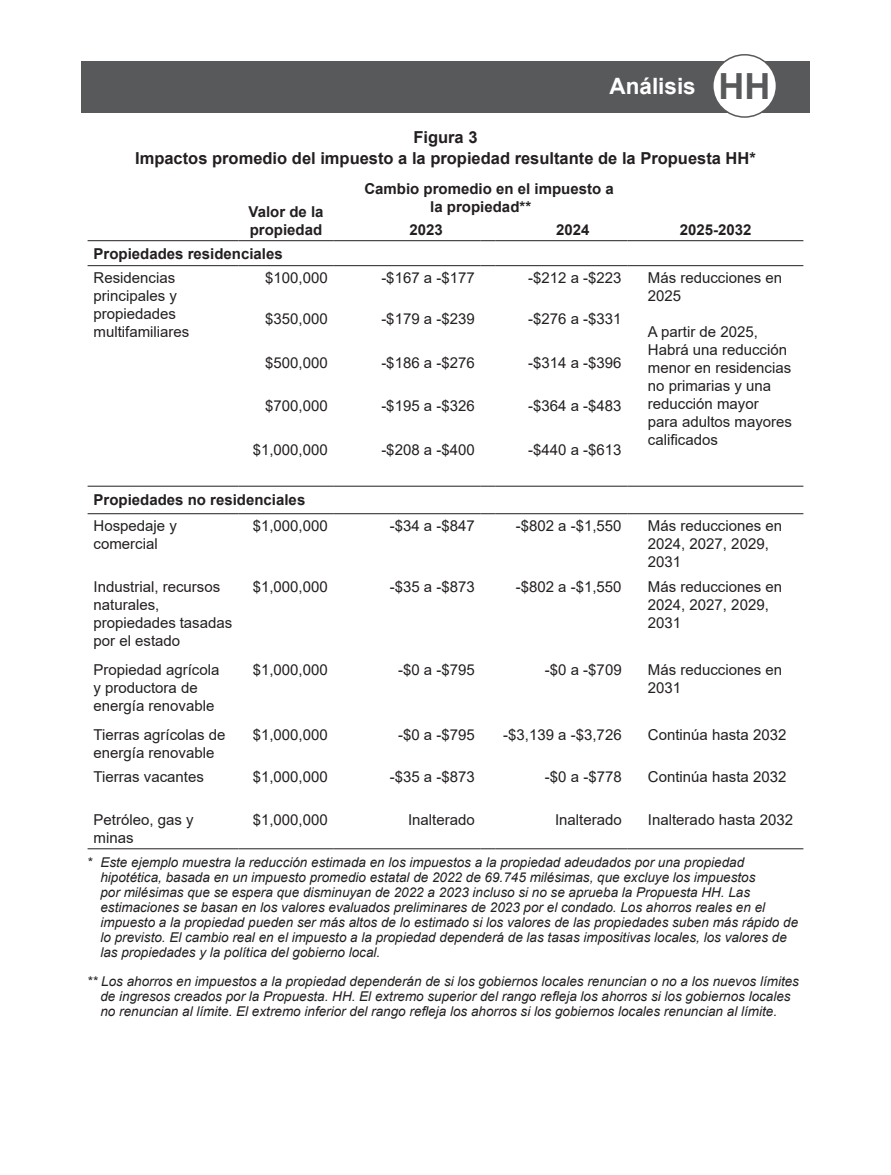
<style>
.page{position:relative;width:891px;height:1175px;background:#fff}
.page>*{position:absolute;margin:0;border:0;box-sizing:border-box;transform-origin:0 0}
.Circle_Style{font:700 36px "Arial";color:#58595b}
.Header_Text{font:700 22.5px "Arial";color:#fff}
.Table_Title{font:700 16.5px "Arial";color:#231f20}
.Table_Numbers{font:15px/18px "Arial";color:#231f20}
.Table_Column_Header{font:700 15px/18px "Arial";color:#231f20}
.Source_Note{font:italic 13.5px/15px "Arial";color:#231f20}
</style>
<div class="page">
<div style="left:81px;top:61px;width:729px;height:51px;background:#58595b"></div>
<hr style="left:88px;top:265px;width:150px;height:1px;background:#231f20">
<hr style="left:238px;top:265px;width:96px;height:1px;background:#231f20">
<hr style="left:334px;top:265px;width:147px;height:1px;background:#231f20">
<svg style="left:481px;top:265px;width:15px;height:1px"></svg>
<hr style="left:496px;top:265px;width:132px;height:1px;background:#231f20">
<hr style="left:628px;top:265px;width:175px;height:1px;background:#231f20">
<hr style="left:88px;top:486px;width:150px;height:1px;background:#231f20">
<hr style="left:238px;top:486px;width:96px;height:1px;background:#231f20">
<hr style="left:334px;top:486px;width:147px;height:1px;background:#231f20">
<svg style="left:481px;top:486px;width:15px;height:1px"></svg>
<hr style="left:496px;top:486px;width:132px;height:1px;background:#231f20">
<hr style="left:628px;top:486px;width:175px;height:1px;background:#231f20">
<hr style="left:88px;top:513px;width:150px;height:1px;background:#231f20">
<hr style="left:238px;top:513px;width:96px;height:1px;background:#231f20">
<hr style="left:334px;top:513px;width:147px;height:1px;background:#231f20">
<svg style="left:481px;top:513px;width:15px;height:1px"></svg>
<hr style="left:496px;top:513px;width:132px;height:1px;background:#231f20">
<hr style="left:628px;top:513px;width:175px;height:1px;background:#231f20">
<hr style="left:88px;top:848px;width:150px;height:1px;background:#231f20">
<hr style="left:238px;top:848px;width:96px;height:1px;background:#231f20">
<hr style="left:334px;top:848px;width:147px;height:1px;background:#231f20">
<svg style="left:481px;top:848px;width:15px;height:1px"></svg>
<hr style="left:496px;top:848px;width:132px;height:1px;background:#231f20">
<hr style="left:628px;top:848px;width:175px;height:1px;background:#231f20">
<hr style="left:88px;top:240px;width:150px;height:1px;background:#231f20">
<hr style="left:238px;top:240px;width:96px;height:1px;background:#231f20">
<hr style="left:334px;top:240px;width:147px;height:1px;background:#231f20">
<svg style="left:481px;top:240px;width:15px;height:1px"></svg>
<hr style="left:496px;top:240px;width:132px;height:1px;background:#231f20">
<hr style="left:628px;top:240px;width:175px;height:1px;background:#231f20">
<div style="left:713px;top:55px;width:63px;height:62px;background:#fff;border-radius:50%"></div>
<div style="left:712px;top:54px;width:65px;height:64px;border:2px solid #58595b;border-radius:50%"></div>
<p class="Header_Text" style="left:610px;top:70px;width:88px">Análisis</p>
<p class="Circle_Style" style="left:719px;top:61px;width:53px">HH</p>
<p class="Table_Title" style="left:413px;top:126px;width:66px">Figura 3</p>
<p class="Table_Title" style="left:135px;top:147px;width:622px">Impactos promedio del impuesto a la propiedad resultante de la Propuesta HH*</p>
<p class="Table_Column_Header" style="left:249px;top:202px;width:77px">Valor de la propiedad</p>
<p class="Table_Column_Header" style="left:430px;top:180px;width:185px;text-indent:-66px">Cambio promedio en el impuesto a la propiedad**</p>
<p class="Table_Column_Header" style="left:409px;top:220px;width:35px">2023</p>
<p class="Table_Column_Header" style="left:556px;top:220px;width:35px">2024</p>
<p class="Table_Column_Header" style="left:680px;top:220px;width:73px">2025-2032</p>
<p class="Table_Column_Header" style="left:94px;top:244px;width:191px">Propiedades residenciales</p>
<p class="Table_Numbers" style="left:94px;top:268px;width:97px">Residencias principales y propiedades multifamiliares</p>
<p class="Table_Numbers" style="left:265px;top:268px;width:64px">$100,000</p>
<p class="Table_Numbers" style="left:381px;top:268px;width:95px">-$167 a -$177</p>
<p class="Table_Numbers" style="left:528px;top:268px;width:95px">-$212 a -$223</p>
<p class="Table_Numbers" style="left:648px;top:268px;width:136px">Más reducciones en<br>2025</p>
<p class="Table_Numbers" style="left:265px;top:309px;width:64px">$350,000</p>
<p class="Table_Numbers" style="left:381px;top:309px;width:95px">-$179 a -$239</p>
<p class="Table_Numbers" style="left:528px;top:309px;width:95px">-$276 a -$331</p>
<p class="Table_Numbers" style="left:265px;top:354px;width:64px">$500,000</p>
<p class="Table_Numbers" style="left:381px;top:354px;width:95px">-$186 a -$276</p>
<p class="Table_Numbers" style="left:528px;top:354px;width:95px">-$314 a -$396</p>
<p class="Table_Numbers" style="left:265px;top:397px;width:64px">$700,000</p>
<p class="Table_Numbers" style="left:381px;top:397px;width:95px">-$195 a -$326</p>
<p class="Table_Numbers" style="left:528px;top:397px;width:95px">-$364 a -$483</p>
<p class="Table_Numbers" style="left:253px;top:440px;width:77px">$1,000,000</p>
<p class="Table_Numbers" style="left:381px;top:440px;width:95px">-$208 a -$400</p>
<p class="Table_Numbers" style="left:528px;top:440px;width:95px">-$440 a -$613</p>
<p class="Table_Column_Header" style="left:94px;top:491px;width:213px">Propiedades no residenciales</p>
<p class="Table_Numbers" style="left:94px;top:516px;width:85px">Hospedaje y comercial</p>
<p class="Table_Numbers" style="left:253px;top:516px;width:77px">$1,000,000</p>
<p class="Table_Numbers" style="left:390px;top:516px;width:87px">-$34 a -$847</p>
<p class="Table_Numbers" style="left:516px;top:516px;width:107px">-$802 a -$1,550</p>
<p class="Table_Numbers" style="left:648px;top:516px;width:136px">Más reducciones en<br>2024, 2027, 2029,<br>2031</p>
<p class="Table_Numbers" style="left:94px;top:577px;width:140px">Industrial, recursos naturales, propiedades tasadas por el estado</p>
<p class="Table_Numbers" style="left:253px;top:577px;width:77px">$1,000,000</p>
<p class="Table_Numbers" style="left:390px;top:577px;width:87px">-$35 a -$873</p>
<p class="Table_Numbers" style="left:516px;top:577px;width:107px">-$802 a -$1,550</p>
<p class="Table_Numbers" style="left:648px;top:577px;width:136px">Más reducciones en<br>2024, 2027, 2029,<br>2031</p>
<p class="Table_Numbers" style="left:94px;top:660px;width:127px">Propiedad agrícola y productora de energía renovable</p>
<p class="Table_Numbers" style="left:253px;top:660px;width:77px">$1,000,000</p>
<p class="Table_Numbers" style="left:398px;top:660px;width:78px">-$0 a -$795</p>
<p class="Table_Numbers" style="left:545px;top:660px;width:78px">-$0 a -$709</p>
<p class="Table_Numbers" style="left:648px;top:660px;width:136px">Más reducciones en<br>2031</p>
<p class="Table_Numbers" style="left:94px;top:725px;width:133px">Tierras agrícolas de energía renovable</p>
<p class="Table_Numbers" style="left:253px;top:725px;width:77px">$1,000,000</p>
<p class="Table_Numbers" style="left:398px;top:725px;width:78px">-$0 a -$795</p>
<p class="Table_Numbers" style="left:503px;top:725px;width:120px">-$3,139 a -$3,726</p>
<p class="Table_Numbers" style="left:648px;top:725px;width:140px">Continúa hasta 2032</p>
<p class="Table_Numbers" style="left:94px;top:767px;width:112px">Tierras vacantes</p>
<p class="Table_Numbers" style="left:253px;top:767px;width:77px">$1,000,000</p>
<p class="Table_Numbers" style="left:390px;top:767px;width:87px">-$35 a -$873</p>
<p class="Table_Numbers" style="left:545px;top:767px;width:78px">-$0 a -$778</p>
<p class="Table_Numbers" style="left:648px;top:767px;width:140px">Continúa hasta 2032</p>
<p class="Table_Numbers" style="left:94px;top:810px;width:102px">Petróleo, gas y minas</p>
<p class="Table_Numbers" style="left:253px;top:810px;width:77px">$1,000,000</p>
<p class="Table_Numbers" style="left:408px;top:810px;width:68px">Inalterado</p>
<p class="Table_Numbers" style="left:555px;top:810px;width:68px">Inalterado</p>
<p class="Table_Numbers" style="left:648px;top:810px;width:147px">Inalterado hasta 2032</p>
<p class="Source_Note" style="left:100px;top:855px;width:699px;text-indent:-13px">* Este ejemplo muestra la reducción estimada en los impuestos a la propiedad adeudados por una propiedad hipotética, basada en un impuesto promedio estatal de 2022 de 69.745 milésimas, que excluye los impuestos<br>por milésimas que se espera que disminuyan de 2022 a 2023 incluso si no se aprueba la Propuesta HH. Las estimaciones se basan en los valores evaluados preliminares de 2023 por el condado. Los ahorros reales en el impuesto a la propiedad pueden ser más altos de lo estimado si los valores de las propiedades suben más rápido de lo previsto. El cambio real en el impuesto a la propiedad dependerá de las tasas impositivas locales, los valores de las propiedades y la política del gobierno local.</p>
<p class="Source_Note" style="left:100px;top:973px;width:700px;text-indent:-14px">** Los ahorros en impuestos a la propiedad dependerán de si los gobiernos locales renuncian o no a los nuevos límites de ingresos creados por la Propuesta. HH. El extremo superior del rango refleja los ahorros si los gobiernos locales no renuncian al límite. El extremo inferior del rango refleja los ahorros si los gobiernos locales renuncian al límite.</p>
<p class="Table_Numbers" style="left:648px;top:322px;width:146px">A partir de 2025,<br>Habrá una reducción menor en residencias no primarias y una reducción mayor para adultos mayores calificados</p>
</div>
